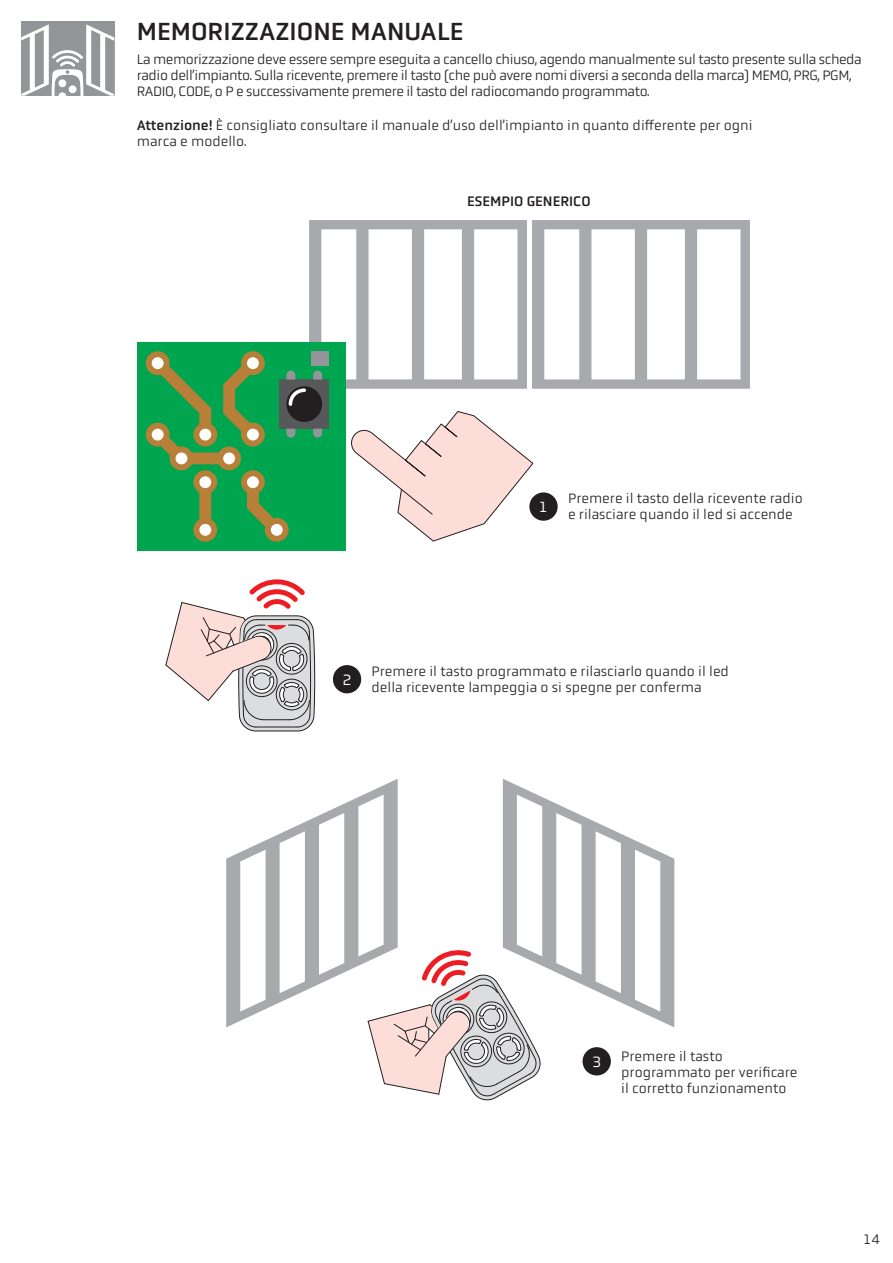
<style>
.page{position:relative;width:893px;height:1263px;background:#fff}
.page>*{position:absolute;margin:0;border:0;box-sizing:border-box;transform-origin:0 0}
.t1{font:25.5px "Obvia";color:#231f20}
.t2{font:15.3px "Obvia";color:#fff}
.t3{font:300 14.25px/16px "Obvia";color:#231f20}
.t4{font:300 14.25px/16px "Obvia";letter-spacing:-.03em;color:#231f20}
.t5{font:14.25px "Obvia";color:#231f20}
.s1{font-weight:400}
</style>
<div class="page">
<svg style="left:165px;top:579px;width:150px;height:153px"></svg>
<svg style="left:226px;top:779px;width:448px;height:321px"></svg>
<svg style="left:137px;top:220px;width:613px;height:331px"></svg>
<svg style="left:21px;top:21px;width:93px;height:75px"></svg>
<div style="left:333px;top:665px;width:28px;height:28px;background:#231f20;border-radius:50%"></div>
<div style="left:529px;top:492px;width:29px;height:29px;background:#231f20;border-radius:50%"></div>
<div style="left:583px;top:1047px;width:28px;height:28px;background:#231f20;border-radius:50%"></div>
<h1 class="t1" style="left:137px;top:17px;width:328px">MEMORIZZAZIONE MANUALE</h1>
<p class="t4" style="left:137px;top:51px;width:726px">La memorizzazione deve essere sempre eseguita a cancello chiuso, agendo manualmente sul tasto presente sulla scheda radio dell’impianto. Sulla ricevente, premere il tasto (che può avere nomi diversi a seconda della marca) MEMO, PRG, PGM,<br>RADIO, CODE, o P e successivamente premere il tasto del radiocomando programmato.</p>
<p class="t3" style="left:137px;top:117px;width:617px"><span class="s1">Attenzione!</span> È consigliato consultare il manuale d’uso dell’impianto in quanto differente per ogni marca e modello.</p>
<p class="t5" style="left:467px;top:193px;width:125px">ESEMPIO GENERICO</p>
<p class="t2" style="left:539px;top:498px;width:10px">1</p>
<p class="t3" style="left:568px;top:490px;width:236px">Premere il tasto della ricevente radio e rilasciare quando il led si accende</p>
<p class="t2" style="left:343px;top:671px;width:10px">2</p>
<p class="t3" style="left:372px;top:663px;width:359px">Premere il tasto programmato e rilasciarlo quando il led della ricevente lampeggia o si spegne per conferma</p>
<p class="t2" style="left:592px;top:1053px;width:10px">3</p>
<p class="t3" style="left:621px;top:1048px;width:178px">Premere il tasto programmato per verificare il corretto funzionamento</p>
<p class="t3" style="left:864px;top:1231px;width:18px">14</p>
</div>
